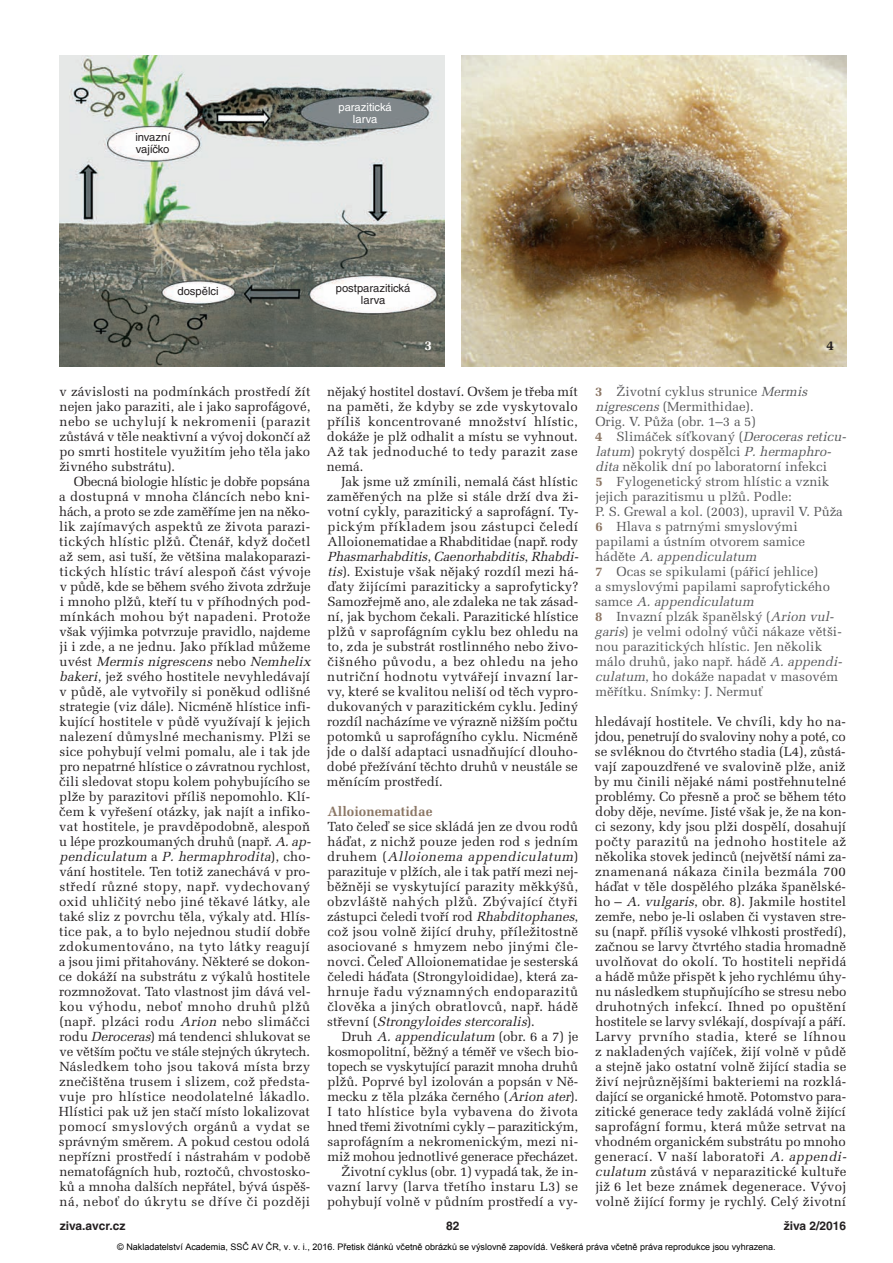
<style>
.page{position:relative;width:893px;height:1263px;background:#fff}
.page>*{position:absolute;margin:0;border:0;box-sizing:border-box;transform-origin:0 0}
.t1{font:700 13.5px "Melior CE";color:#8b7664}
.t2{font:700 13.5px "Melior CE";color:#fff}
.t3{font:700 13.5px "Melior CE";color:#231f20}
.t4{font:13.2px/15px "Melior CE";letter-spacing:.005em;color:#231f20;text-align:justify}
.t5{font:13.2px/15px "Melior CE";color:#57585a}
.t6{font:700 12px "Helvetica CE";color:#231f20}
.t7{font:11.25px/12px "Helvetica CE";color:#231f20;text-align:center}
.t8{font:11.25px/12px "Helvetica CE";color:#fff;text-align:center}
.t9{font:9px "Arial";color:#000}
.s1{font-style:italic}
.s2{font-weight:700;color:#8b7664}
</style>
<div class="page">
<img style="left:461px;top:55px;width:385px;height:311px">
<img style="left:60px;top:55px;width:384px;height:311px">
<p class="t7" style="left:135px;top:132px;width:37px;text-align:left">invazní vajíčko</p>
<p class="t8" style="left:338px;top:102px;width:55px">parazitická larva</p>
<p class="t7" style="left:177px;top:286px;width:43px">dospělci</p>
<p class="t4" style="left:59px;top:386px;width:253px">v závislosti na podmínkách prostředí žít nejen jako paraziti, ale i jako saprofágové, nebo se uchylují k nekromenii (parazit zůstává v těle neaktivní a vývoj dokončí až po smrti hostitele využitím jeho těla jako živného substrátu).</p>
<p class="t4" style="left:59px;top:476px;width:256px;text-align:left;text-indent:15px">Obecná biologie hlístic je dobře popsána a dostupná v mnoha článcích nebo kni&shy;hách, a proto se zde zaměříme jen na něko&shy;lik zajímavých aspektů ze života parazi&shy;tických hlístic plžů. Čtenář, když dočetl až sem, asi tuší, že většina malakoparazi&shy;tických hlístic tráví alespoň část vývoje v půdě, kde se během svého života zdržuje i mnoho plžů, kteří tu v příhodných pod&shy;mínkách mohou být napadeni. Protože však výjimka potvrzuje pravidlo, najdeme ji i zde, a ne jednu. Jako příklad můžeme u v é s t <span class="s1">Mermis nigrescens</span> n e b o <span class="s1">Nemhelix bakeri</span>, jež svého hostitele nevyhledávají v půdě, ale vytvořily si poněkud odlišné strategie (viz dále). Nicméně hlístice infi&shy;kující hostitele v půdě využívají k jejich nalezení důmyslné mechanismy. Plži se sice pohybují velmi pomalu, ale i tak jde pro nepatrné hlístice o závratnou rychlost, čili sledovat stopu kolem pohybujícího se plže by parazitovi příliš nepomohlo. Klí&shy;čem k vyřešení otázky, jak najít a infiko&shy;vat hostitele, je pravděpodobně, alespoň u lépe prozkoumaných druhů (např. <span class="s1">A.ap - pendiculatum</span> a <span class="s1">P. hermaphrodita</span>) , c h o - vání hostitele. Ten totiž zanechává v pro&shy;středí různé stopy, např. vydechovaný oxid uhličitý nebo jiné těkavé látky, ale také sliz z povrchu těla, výkaly atd. Hlís&shy;tice pak, a to bylo nejednou studií dobře zdokumentováno, na tyto látky reagují a jsou jimi přitahovány. Některé se dokon&shy;ce dokáží na substrátu z výkalů hostitele rozmnožovat. Tato vlastnost jim dává vel&shy;kou výhodu, neboť mnoho druhů plžů (např. plzáci rodu <span class="s1">Arion</span> nebo slimáčci rodu <span class="s1">Deroceras</span>) má tendenci shlukovat se ve větším počtu ve stále stejných úkrytech.<br>Následkem toho jsou taková místa brzy znečištěna trusem i slizem, což předsta&shy;vuje pro hlístice neodolatelné lákadlo.<br>Hlístici pak už jen stačí místo lokalizovat pomocí smyslových orgánů a vydat se správným směrem. A pokud cestou odolá nepřízni prostředí i nástrahám v podobě nematofágních hub, roztočů, chvostosko&shy;ků a mnoha dalších nepřátel, bývá úspěš&shy;ná, neboť do úkrytu se dříve či později</p>
<p class="t7" style="left:336px;top:283px;width:76px">postparazitická larva</p>
<p class="t2" style="left:425px;top:340px;width:9px">3</p>
<p class="t3" style="left:826px;top:340px;width:9px">4</p>
<p class="t4" style="left:327px;top:386px;width:253px">nějaký hostitel dostaví. Ovšem je třeba mít na paměti, že kdyby se zde vyskytovalo příliš koncentrované množství hlístic, dokáže je plž odhalit a místu se vyhnout.<br>Až tak jednoduché to tedy parazit zase nemá.</p>
<p class="t4" style="left:327px;top:476px;width:256px;text-align:left;text-indent:14px">Jak jsme už zmínili, nemalá část hlístic zaměřených na plže si stále drží dva ži - votní cykly, parazitický a saprofágní. Ty - pickým příkladem jsou zástupci čeledí Alloionematidae a Rhabditidae (např. rody <span class="s1">Phasmarhabditis</span>, <span class="s1">Caenorhabditis</span>, <span class="s1">Rhabdi&shy;tis</span>). Existuje však nějaký rozdíl mezi há - ďaty žijícími paraziticky a saprofyticky?<br>Samozřejmě ano, ale zdaleka ne tak zásad&shy;ní, jak bychom čekali. Parazitické hlístice plžů v saprofágním cyklu bez ohledu na to, zda je substrát rostlinného nebo živo&shy;čišného původu, a bez ohledu na jeho nutriční hodnotu vytvářejí invazní lar&shy;vy, které se kvalitou neliší od těch vypro&shy;dukovaných v parazitickém cyklu. Jediný rozdíl nacházíme ve výrazně nižším počtu potomků u saprofágního cyklu. Nicméně jde o další adaptaci usnadňující dlouho&shy;dobé přežívání těchto druhů v neustále se měnícím prostředí.</p>
<p class="t1" style="left:327px;top:807px;width:107px">Alloionematidae</p>
<p class="t4" style="left:327px;top:821px;width:253px">Tato čeleď se sice skládá jen ze dvou rodů háďat, z nichž pouze jeden rod s jedním d r u h e m ( <span class="s1">Alloionema appendiculatum</span>) parazituje v plžích, ale i tak patří mezi nej&shy;běžněji se vyskytující parazity měkkýšů, obzvláště nahých plžů. Zbývající čtyři zástupci čeledi tvoří rod <span class="s1">Rhabditophanes</span>, což jsou volně žijící druhy, příležitostně asociované s hmyzem nebo jinými čle&shy;novci. Čeleď Alloionematidae je sesterská čeledi háďata (Strongyloididae), která za - hrnuje řadu významných endoparazitů člověka a jiných obratlovců, např. hádě s t ř e v n í ( <span class="s1">Strongyloides stercoralis</span>) .</p>
<p class="t4" style="left:327px;top:1031px;width:253px;text-align:right">D r u h <span class="s1">A. appendiculatum</span> ( o b r. 6 a 7 ) j e kosmopolitní, běžný a téměř ve všech bio&shy;topech se vyskytující parazit mnoha druhů plžů. Poprvé byl izolován a popsán v Ně - mecku z těla plzáka černého (<span class="s1">Arion ater</span>).<br>I tato hlístice byla vybavena do života hned třemi životními cykly – parazitickým, saprofágním a nekromenickým, mezi ni - miž mohou jednotlivé generace přecházet.<br>Životní cyklus (obr. 1) vypadá tak, že in - vazní larvy (larva třetího instaru L3) se pohybují volně v půdním prostředí a vy -</p>
<p class="t5" style="left:595px;top:386px;width:255px"><span class="s2">3</span> Životní cyklus strunice <span class="s1">Mermis nigrescens</span>(Mermithidae).<br>Orig. V. Půža (obr. 1–3 a 5)<br><span class="s2">4</span> Slimáček síťkovaný (<span class="s1">Deroceras reticu&shy;latum</span>) pokrytý dospělci <span class="s1">P. hermaphro - dita</span>několik dní po laboratorní infekci<br><span class="s2">5</span> Fylogenetický strom hlístic a vznik jejich parazitismu u plžů. Podle:<br>P. S. Grewal a kol. (2003), upravil V. Půža <span class="s2">6</span> Hlava s patrnými smyslovými papilami a ústním otvorem samice<br>h á d ě t e <span class="s1">A. appendiculatum<br></span><span class="s2">7</span> Ocas se spikulami (pářicí jehlice)<br>a smyslovými papilami saprofytického<br>s a m c e <span class="s1">A. appendiculatum<br></span><span class="s2">8</span> Invazní plzák španělský (<span class="s1">Arion vul&shy;garis</span>) je velmi odolný vůči nákaze větši&shy;nou parazitických hlístic. Jen několik málo druhů, jako např. hádě <span class="s1">A.appendi&shy;culatum</span>, ho dokáže napadat v masovém měřítku. Snímky: J. Nermuť</p>
<p class="t4" style="left:595px;top:716px;width:256px;text-align:left">hledávají hostitele. Ve chvíli, kdy ho na - jdou, penetrují do svaloviny nohy a poté, co se svléknou do čtvrtého stadia (L4), zůstá&shy;vají zapouzdřené ve svalovině plže, aniž by mu činili nějaké námi postřehnutelné problémy. Co přesně a proč se během této doby děje, nevíme. Jisté však je, že na kon&shy;ci sezony, kdy jsou plži dospělí, dosahují počty parazitů na jednoho hostitele až několika stovek jedinců (největší námi za - znamenaná nákaza činila bezmála 700 háďat v těle dospělého plzáka španělské&shy;ho – <span class="s1">A.vulgaris</span>, obr. 8). Jakmile hostitel zemře, nebo je-li oslaben či vystaven stre&shy;su (např. příliš vysoké vlhkosti prostředí), začnou se larvy čtvrtého stadia hromadně uvolňovat do okolí. To hostiteli nepřidá a hádě může přispět k jeho rychlému úhy&shy;nu následkem stupňujícího se stresu nebo druhotných infekcí. Ihned po opuštění hostitele se larvy svlékají, dospívají a páří.<br>Larvy prvního stadia, které se líhnou z nakladených vajíček, žijí volně v půdě a stejně jako ostatní volně žijící stadia se živí nejrůznějšími bakteriemi na rozklá&shy;dající se organické hmotě. Potomstvo para&shy;zitické generace tedy zakládá volně žijící saprofágní formu, která může setrvat na vhodném organickém substrátu po mnoho generací. V naší laboratoři <span class="s1">A. appendi - culatum</span>zůstává v neparazitické kultuře již 6 let beze známek degenerace. Vývoj volně žijící formy je rychlý. Celý životní</p>
<p class="t6" style="left:60px;top:1221px;width:67px">ziva.avcr.cz</p>
<p class="t6" style="left:446px;top:1221px;width:15px">82</p>
<p class="t6" style="left:784px;top:1221px;width:64px">živa 2/2016</p>
<p class="t9" style="left:117px;top:1241px;width:660px">© Nakladatelství Academia, SSČ AV ČR, v. v. i., 2016. Přetisk článků včetně obrázků se výslovně zapovídá. Veškerá práva včetně práva reprodukce jsou vyhrazena.</p>
</div>
